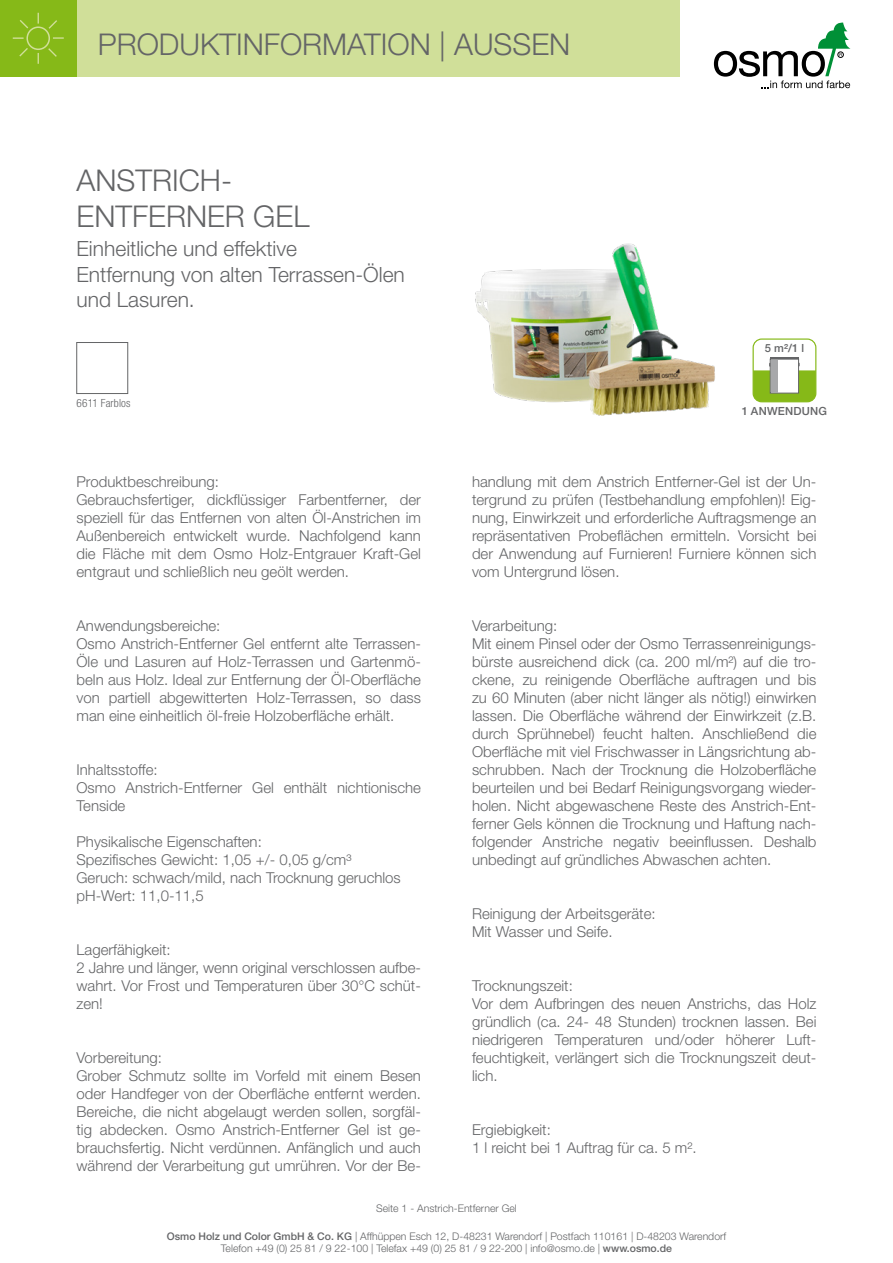
<style>
.page{position:relative;width:893px;height:1263px;background:#fff}
.page>*{position:absolute;margin:0;border:0;box-sizing:border-box;transform-origin:0 0}
.t1{font:300 30px/36px "Helvetica Neue";color:#646567}
.t2{font:300 21px/25.2px "Helvetica Neue";color:#646567}
.t3{font:300 15px/18px "Helvetica Neue";color:#646567}
.t4{font:500 11.25px "Helvetica Neue";letter-spacing:.02em;color:#646567}
.t5{font:300 condensed 11.25px "Helvetica Neue";letter-spacing:.01em;color:#646567}
.t6{font:300 10.5px/12.6px "Helvetica Neue";color:#646567;text-align:center}
.s1{font-weight:500}
</style>
<div class="page">
<div style="left:77px;top:0;width:603px;height:77px;background:#d0df99"></div>
<svg style="left:714px;top:23px;width:136px;height:65px"></svg>
<div style="left:0;top:0;width:77px;height:77px;background:#86b918"></div>
<svg style="left:12px;top:12px;width:52px;height:52px"></svg>
<img style="left:475px;top:243px;width:240px;height:172px">
<div style="left:753px;top:338px;width:63px;height:64px;border:1px solid #86b918;border-radius:9px"></div>
<svg style="left:753px;top:357px;width:63px;height:45px"></svg>
<div style="left:77px;top:342px;width:51px;height:52px;border:1px solid #646567"></div>
<h1 class="t1" style="left:98px;top:26px;width:350px">PRODUKTINFORMATION |</h1>
<h1 class="t1" style="left:77px;top:162px;width:234px">ANSTRICH-<br>ENTFERNER GEL</h1>
<h2 class="t2" style="left:77px;top:236px;width:330px">Einheitliche und effektive<br>Entfernung von alten Terrassen-Ölen und Lasuren.</h2>
<p class="t5" style="left:77px;top:397px;width:56px">6611 Farblos</p>
<p class="t3" style="left:77px;top:472px;width:346px">Produktbeschreibung:<br>Gebrauchsfertiger, dickflüssiger Farbentferner, der speziell für das Entfernen von alten Öl-Anstrichen im Außenbereich entwickelt wurde. Nachfolgend kann die Fläche mit dem Osmo Holz-Entgrauer Kraft-Gel entgraut und schließlich neu geölt werden.</p>
<p class="t3" style="left:77px;top:616px;width:346px">Anwendungsbereiche:<br>Osmo Anstrich-Entferner Gel entfernt alte Terrassen-Öle und Lasuren auf Holz-Terrassen und Gartenmö&shy;beln aus Holz. Ideal zur Entfernung der Öl-Oberfläche von partiell abgewitterten Holz-Terrassen, so dass man eine einheitlich öl-freie Holzoberfläche erhält.</p>
<p class="t3" style="left:77px;top:760px;width:346px">Inhaltsstoffe:<br>Osmo Anstrich-Entferner Gel enthält nichtionische<br>Tenside</p>
<p class="t3" style="left:77px;top:832px;width:326px">Physikalische Eigenschaften:<br>Spezifisches Gewicht: 1,05 +/- 0,05 g/cm³<br>Geruch: schwach/mild, nach Trocknung geruchlos pH-Wert: 11,0-11,5</p>
<p class="t3" style="left:77px;top:940px;width:346px">Lagerfähigkeit:<br>2 Jahre und länger, wenn original verschlossen aufbe&shy;wahrt. Vor Frost und Temperaturen über 30°C schüt&shy;zen!</p>
<p class="t3" style="left:77px;top:1048px;width:346px">Vorbereitung:<br>Grober Schmutz sollte im Vorfeld mit einem Besen oder Handfeger von der Oberfläche entfernt werden.<br>Bereiche, die nicht abgelaugt werden sollen, sorgfäl&shy;tig abdecken. Osmo Anstrich-Entferner Gel ist ge&shy;brauchsfertig. Nicht verdünnen. Anfänglich und auch während der Verarbeitung gut umrühren. Vor der Be-</p>
<p class="t4" style="left:765px;top:341px;width:41px">5 m²/1 l</p>
<p class="t4" style="left:742px;top:405px;width:87px">1 ANWENDUNG</p>
<p class="t3" style="left:472px;top:472px;width:346px;text-align:justify">handlung mit dem Anstrich Entferner-Gel ist der Un&shy;tergrund zu prüfen (Testbehandlung empfohlen)! Eig&shy;nung, Einwirkzeit und erforderliche Auftragsmenge an repräsentativen Probeflächen ermitteln. Vorsicht bei der Anwendung auf Furnieren! Furniere können sich vom Untergrund lösen.</p>
<p class="t3" style="left:472px;top:616px;width:346px">Verarbeitung:<br>Mit einem Pinsel oder der Osmo Terrassenreinigungs&shy;bürste ausreichend dick (ca. 200 ml/m²) auf die tro&shy;ckene, zu reinigende Oberfläche auftragen und bis zu 60 Minuten (aber nicht länger als nötig!) einwirken lassen. Die Oberfläche während der Einwirkzeit (z.B. durch Sprühnebel) feucht halten. Anschließend die Oberfläche mit viel Frischwasser in Längsrichtung ab&shy;schrubben. Nach der Trocknung die Holzoberfläche beurteilen und bei Bedarf Reinigungsvorgang wieder&shy;holen. Nicht abgewaschene Reste des Anstrich-Ent&shy;ferner Gels können die Trocknung und Haftung nach&shy;folgender Anstriche negativ beeinflussen. Deshalb unbedingt auf gründliches Abwaschen achten.</p>
<p class="t3" style="left:472px;top:904px;width:185px">Reinigung der Arbeitsgeräte:<br>Mit Wasser und Seife.</p>
<p class="t3" style="left:472px;top:976px;width:346px">Trocknungszeit:<br>Vor dem Aufbringen des neuen Anstrichs, das Holz gründlich (ca. 24- 48 Stunden) trocknen lassen. Bei niedrigeren Temperaturen und/oder höherer Luft&shy;feuchtigkeit, verlängert sich die Trocknungszeit deut&shy;lich.</p>
<p class="t3" style="left:472px;top:1120px;width:226px">Ergiebigkeit:<br>1 l reicht bei 1 Auftrag für ca. 5 m².</p>
<p class="t6" style="left:376px;top:1202px;width:142px">Seite 1 - Anstrich-Entferner Gel</p>
<p class="t6" style="left:167px;top:1229px;width:561px"><span class="s1">Osmo Holz und Color GmbH &amp; Co. KG</span> | Affhüppen Esch 12, D-48231 Warendorf | Postfach 110161 | D-48203 Warendorf<br>Telefon +49 (0) 25 81 / 9 22-100 | Telefax +49 (0) 25 81 / 9 22-200 | info@osmo.de | <span class="s1">www.osmo.de</span></p>
</div>
